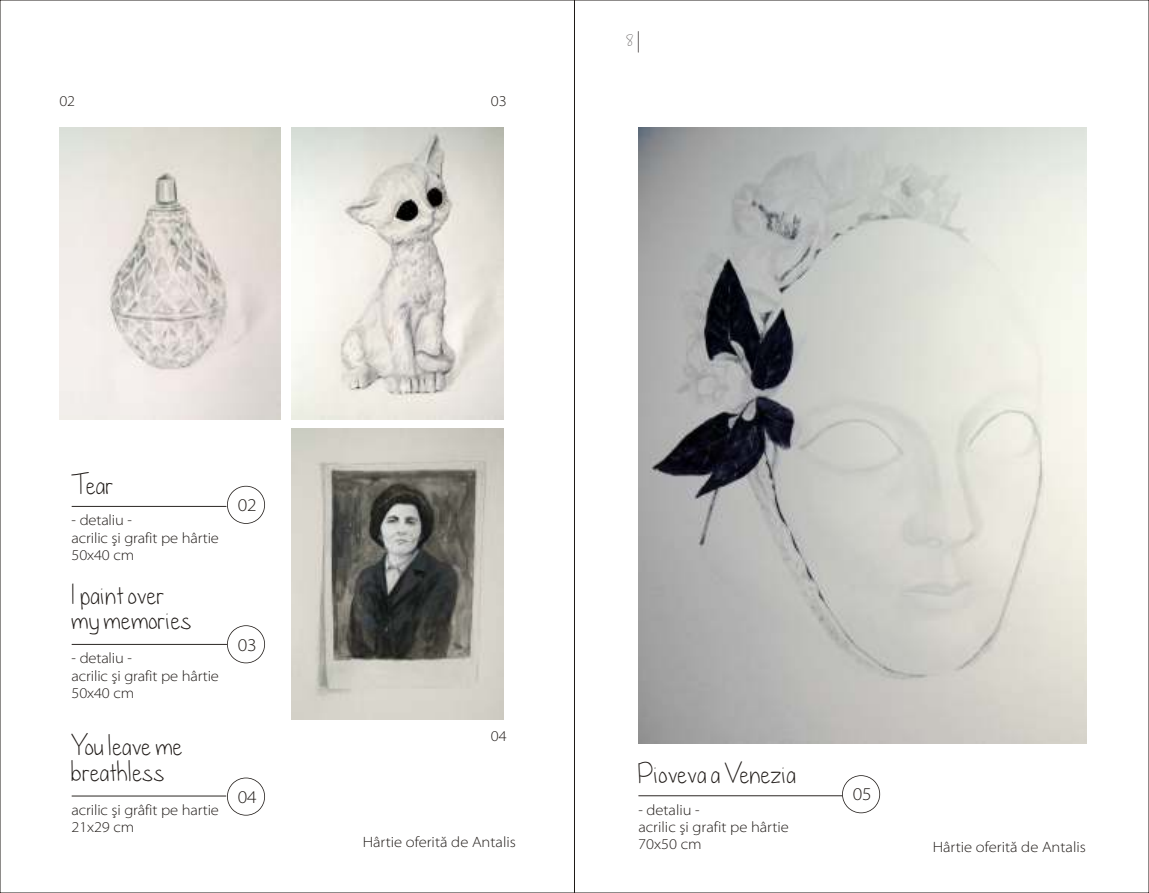
<style>
.page{position:relative;width:1149px;height:893px;background:#fff}
.page>*{position:absolute;margin:0;border:0;box-sizing:border-box;transform-origin:0 0}
.t1{font:27px/25.3px "dandelioninthespring";letter-spacing:.035em;color:#1f1a17}
.t2{font:300 semi-expanded 18px "Myriad Pro";color:#1f1a17}
.t3{font:300 semi-expanded 15px/17.1px "Myriad Pro";letter-spacing:-.01em;color:#1f1a17}
.t4{font:15px "dandelioninthespring";color:#737070}
</style>
<div class="page">
<img style="left:59px;top:128px;width:221px;height:292px">
<img style="left:291px;top:128px;width:212px;height:292px">
<img style="left:291px;top:429px;width:212px;height:290px">
<hr style="left:72px;top:506px;width:154px;height:1px;background:#383330">
<hr style="left:72px;top:644px;width:155px;height:1px;background:#383330">
<hr style="left:72px;top:795px;width:154px;height:1px;background:#383330">
<svg style="left:227px;top:486px;width:38px;height:38px"></svg>
<svg style="left:227px;top:625px;width:38px;height:38px"></svg>
<svg style="left:227px;top:778px;width:38px;height:38px"></svg>
<svg style="left:637px;top:31px;width:1px;height:22px"></svg>
<img style="left:638px;top:128px;width:448px;height:616px">
<hr style="left:638px;top:795px;width:204px;height:1px;background:#383330">
<svg style="left:841px;top:775px;width:38px;height:38px"></svg>
<p class="t3" style="left:59px;top:94px;width:17px">02</p>
<p class="t3" style="left:491px;top:94px;width:17px">03</p>
<p class="t4" style="left:626px;top:35px;width:9px">8</p>
<h1 class="t1" style="left:72px;top:475px;width:43px">Tear</h1>
<p class="t3" style="left:72px;top:513px;width:149px">- detaliu -<br>acrilic şi grafit pe hârtie<br>50x40 cm</p>
<h1 class="t1" style="left:72px;top:584px;width:121px">I paint over my memories</h1>
<p class="t3" style="left:72px;top:651px;width:149px">- detaliu -<br>acrilic şi grafit pe hârtie<br>50x40 cm</p>
<h1 class="t1" style="left:72px;top:736px;width:112px">You leave me breathless</h1>
<p class="t3" style="left:72px;top:803px;width:149px">acrilic şi grâfit pe hartie<br>21x29 cm</p>
<p class="t2" style="left:237px;top:497px;width:21px">02</p>
<p class="t2" style="left:237px;top:637px;width:21px">03</p>
<p class="t2" style="left:237px;top:789px;width:21px">04</p>
<p class="t3" style="left:491px;top:729px;width:17px">04</p>
<p class="t3" style="left:362px;top:835px;width:155px">Hârtie oferită de Antalis</p>
<h1 class="t1" style="left:638px;top:764px;width:159px">Pioveva a Venezia</h1>
<p class="t3" style="left:638px;top:802px;width:152px">- detaliu -<br>acrilic şi grafit pe hârtie<br>70x50 cm</p>
<p class="t2" style="left:852px;top:787px;width:21px">05</p>
<p class="t3" style="left:932px;top:839px;width:155px">Hârtie oferită de Antalis</p>
</div>
